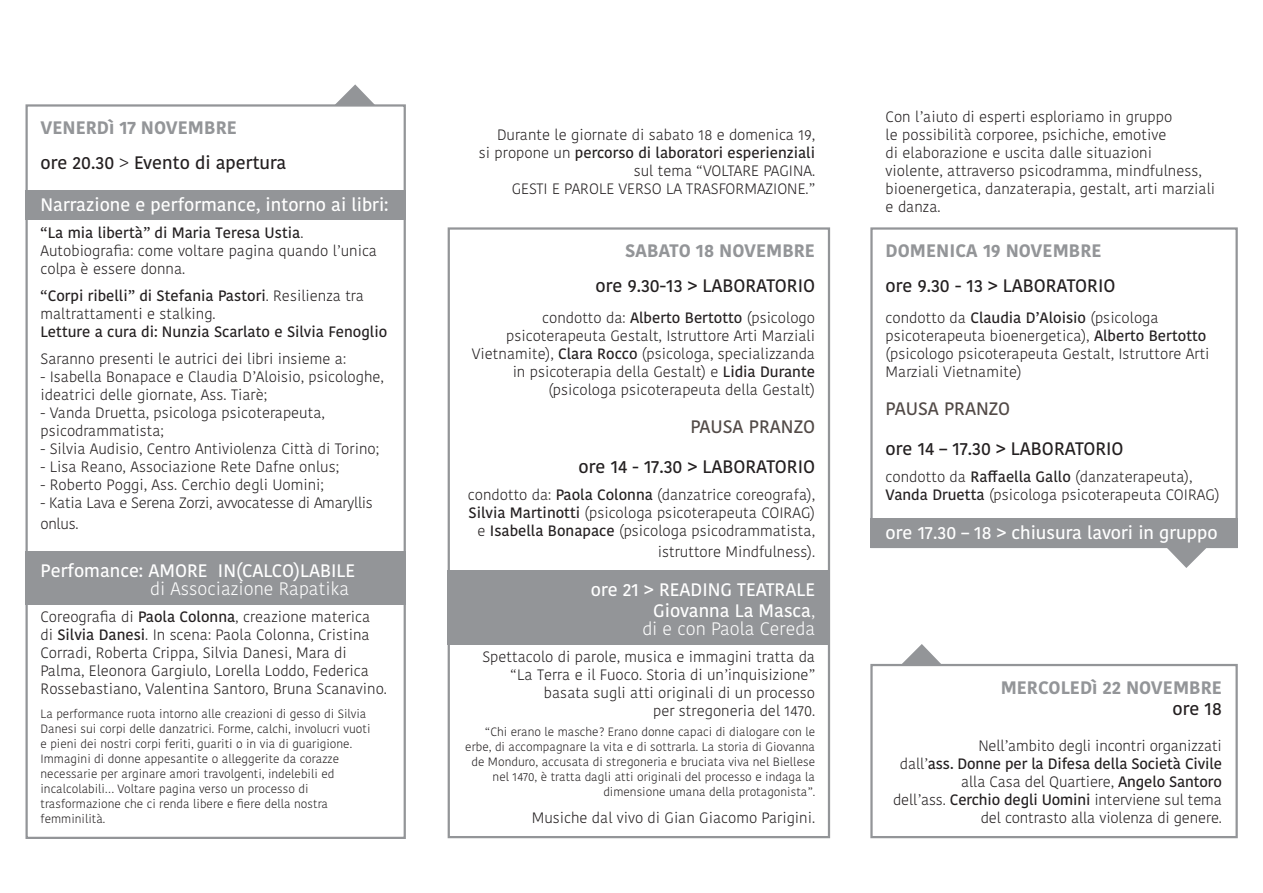
<style>
.page{position:relative;width:1263px;height:893px;background:#fff}
.page>*{position:absolute;margin:0;border:0;box-sizing:border-box;transform-origin:0 0}
.t1{font:500 18px "Kohinoor Bangla";color:#fff}
.t2{font:500 18px "Kohinoor Bangla";color:#231f20}
.t3{font:700 18px "Kohinoor Bangla";color:#939598}
.t4{font:300 18px "Kohinoor Bangla";color:#fff}
.t5{font:500 18px "Kohinoor Bangla";color:#524a47}
.t6{font:300 15px/18px "Kohinoor Bangla";color:#231f20}
.t7{font:500 15px "Kohinoor Bangla";color:#231f20}
.t8{font:300 15px/21px "Kohinoor Bangla";letter-spacing:-.02em;color:#231f20}
.t9{font:300 12px/15px "Kohinoor Bangla";color:#231f20}
.s1{font-weight:300}
.s2{font-weight:500}
</style>
<div class="page">
<div style="left:870px;top:518px;width:368px;height:30px;background:#939598"></div>
<div style="left:448px;top:571px;width:382px;height:74px;background:#939598"></div>
<div style="left:26px;top:191px;width:380px;height:29px;background:#939598"></div>
<div style="left:26px;top:551px;width:380px;height:54px;background:#939598"></div>
<svg style="left:1166px;top:548px;width:42px;height:20px"></svg>
<svg style="left:900px;top:644px;width:42px;height:20px"></svg>
<div style="left:26px;top:104px;width:380px;height:735px;border:2px solid #939598"></div>
<div style="left:448px;top:227px;width:382px;height:611px;border:2px solid #939598"></div>
<div style="left:870px;top:227px;width:368px;height:321px;border:2px solid #939598"></div>
<div style="left:870px;top:664px;width:368px;height:174px;border:2px solid #939598"></div>
<svg style="left:334px;top:84px;width:42px;height:22px"></svg>
<p class="t3" style="left:40px;top:112px;width:198px">VENERDì 17 NOVEMBRE</p>
<p class="t2" style="left:40px;top:148px;width:247px">ore 20.30 <span class="s1">&gt;</span> Evento di apertura</p>
<p class="t1" style="left:40px;top:190px;width:350px">Narrazione e performance, intorno ai libri:</p>
<p class="t7" style="left:40px;top:221px;width:264px">“La mia libertà” di Maria Teresa Ustia<span class="s1">.</span></p>
<p class="t6" style="left:40px;top:241px;width:338px">Autobiografia: come voltare pagina quando l’unica colpa è essere donna.</p>
<p class="t6" style="left:40px;top:286px;width:325px"><span class="s2">“Corpi ribelli” di Stefania Pastori</span>. Resilienza tra maltrattamenti e stalking.</p>
<p class="t7" style="left:40px;top:320px;width:348px">Letture a cura di: Nunzia Scarlato e Silvia Fenoglio</p>
<p class="t6" style="left:40px;top:349px;width:307px">Saranno presenti le autrici dei libri insieme a:</p>
<p class="t6" style="left:40px;top:367px;width:345px">- Isabella Bonapace e Claudia D’Aloisio, psicologhe,</p>
<p class="t6" style="left:40px;top:385px;width:228px">ideatrici delle giornate, Ass. Tiarè;</p>
<p class="t6" style="left:40px;top:403px;width:286px">- Vanda Druetta, psicologa psicoterapeuta, psicodrammatista;</p>
<p class="t6" style="left:40px;top:439px;width:340px">- Silvia Audisio, Centro Antiviolenza Città di Torino;</p>
<p class="t6" style="left:40px;top:457px;width:300px">- Lisa Reano, Associazione Rete Dafne onlus;</p>
<p class="t6" style="left:40px;top:475px;width:285px">- Roberto Poggi, Ass. Cerchio degli Uomini;</p>
<p class="t8" style="left:40px;top:492px;width:334px">- Katia Lava e Serena Zorzi, avvocatesse di Amaryllis onlus.</p>
<p class="t1" style="left:40px;top:556px;width:316px">Perfomance: AMORE IN(CALCO)LABILE</p>
<p class="t4" style="left:150px;top:575px;width:201px">di Associazione Rapatika</p>
<p class="t6" style="left:40px;top:607px;width:348px">Coreografia di <span class="s2">Paola Colonna</span>, creazione materica<br>di <span class="s2">Silvia Danesi</span>. In scena: Paola Colonna, Cristina Corradi, Roberta Crippa, Silvia Danesi, Mara di Palma, Eleonora Gargiulo, Lorella Loddo, Federica Rossebastiano, Valentina Santoro, Bruna Scanavino.</p>
<p class="t9" style="left:40px;top:706px;width:331px">La performance ruota intorno alle creazioni di gesso di Silvia Danesi sui corpi delle danzatrici. Forme, calchi, involucri vuoti e pieni dei nostri corpi feriti, guariti o in via di guarigione.<br>Immagini di donne appesantite o alleggerite da corazze necessarie per arginare amori travolgenti, indelebili ed incalcolabili… Voltare pagina verso un processo di</p>
<p class="t9" style="left:40px;top:796px;width:289px">trasformazione che ci renda libere e fiere della nostra femminilità.</p>
<p class="t6" style="left:497px;top:125px;width:319px">Durante le giornate di sabato 18 e domenica 19,</p>
<p class="t6" style="left:479px;top:143px;width:338px;text-align:right">si propone un <span class="s2">percorso di laboratori esperienziali </span>sul tema “VOLTARE PAGINA.</p>
<p class="t6" style="left:512px;top:179px;width:305px">GESTI E PAROLE VERSO LA TRASFORMAZIONE.”</p>
<p class="t3" style="left:625px;top:235px;width:192px">SABATO 18 NOVEMBRE</p>
<p class="t2" style="left:596px;top:271px;width:221px">ore 9.30-13 &gt; LABORATORIO</p>
<p class="t6" style="left:472px;top:309px;width:345px;text-align:right">condotto da: <span class="s2">Alberto Bertotto</span> (psicologo psicoterapeuta Gestalt, Istruttore Arti Marziali Vietnamite), <span class="s2">Clara Rocco</span> (psicologa, specializzanda in psicoterapia della Gestalt) e <span class="s2">Lidia Durante </span>(psicologa psicoterapeuta della Gestalt)</p>
<p class="t5" style="left:690px;top:412px;width:126px">PAUSA PRANZO</p>
<p class="t2" style="left:579px;top:453px;width:238px">ore 14 - 17.30 &gt; LABORATORIO</p>
<p class="t6" style="left:468px;top:486px;width:349px;text-align:right">condotto da: <span class="s2">Paola Colonna</span> (danzatrice coreografa),<br><span class="s2">Silvia Martinotti</span> (psicologa psicoterapeuta COIRAG) e <span class="s2">Isabella Bonapace</span> (psicologa psicodrammatista,</p>
<p class="t6" style="left:658px;top:543px;width:159px">istruttore Mindfulness).</p>
<p class="t1" style="left:591px;top:576px;width:226px">ore 21 &gt; READING TEATRALE</p>
<p class="t1" style="left:653px;top:597px;width:163px">Giovanna La Masca<span class="s1">,</span></p>
<p class="t4" style="left:642px;top:616px;width:174px">di e con Paola Cereda</p>
<p class="t6" style="left:482px;top:648px;width:334px">Spettacolo di parole, musica e immagini tratta da</p>
<p class="t6" style="left:511px;top:666px;width:306px">“La Terra e il Fuoco. Storia di un’inquisizione”</p>
<p class="t6" style="left:544px;top:684px;width:273px">basata sugli atti originali di un processo</p>
<p class="t6" style="left:653px;top:702px;width:163px">per stregoneria del 1470.</p>
<p class="t9" style="left:465px;top:724px;width:351px;text-align:right">“Chi erano le masche? Erano donne capaci di dialogare con le erbe, di accompagnare la vita e di sottrarla. La storia di Giovanna de Monduro, accusata di stregoneria e bruciata viva nel Biellese nel 1470, è tratta dagli atti originali del processo e indaga la dimensione umana della protagonista”.</p>
<p class="t6" style="left:532px;top:808px;width:285px">Musiche dal vivo di Gian Giacomo Parigini.</p>
<p class="t6" style="left:886px;top:107px;width:331px">Con l’aiuto di esperti esploriamo in gruppo<br>le possibilità corporee, psichiche, emotive<br>di elaborazione e uscita dalle situazioni<br>violente, attraverso psicodramma, mindfulness, bioenergetica, danzaterapia, gestalt, arti marziali e danza.</p>
<p class="t3" style="left:886px;top:235px;width:217px">DOMENICA 19 NOVEMBRE</p>
<p class="t2" style="left:886px;top:271px;width:231px">ore 9.30 - 13 &gt; LABORATORIO</p>
<p class="t6" style="left:886px;top:309px;width:325px">condotto da <span class="s2">Claudia D’Aloisio</span> (psicologa psicoterapeuta bioenergetica), <span class="s2">Alberto Bertotto </span>(psicologo psicoterapeuta Gestalt, Istruttore Arti Marziali Vietnamite)</p>
<p class="t5" style="left:886px;top:394px;width:126px">PAUSA PRANZO</p>
<p class="t2" style="left:886px;top:435px;width:239px">ore 14 – 17.30 &gt; LABORATORIO</p>
<p class="t6" style="left:886px;top:468px;width:335px">condotto da <span class="s2">Raffaella Gallo</span> (danzaterapeuta),<br><span class="s2">Vanda Druetta</span> (psicologa psicoterapeuta COIRAG)</p>
<p class="t1" style="left:886px;top:519px;width:333px">ore 17.30 – 18 &gt; chiusura lavori in gruppo</p>
<p class="t3" style="left:1001px;top:672px;width:223px">MERCOLEDì 22 NOVEMBRE</p>
<p class="t2" style="left:1172px;top:694px;width:51px">ore 18</p>
<p class="t6" style="left:978px;top:736px;width:245px">Nell’ambito degli incontri organizzati</p>
<p class="t7" style="left:900px;top:751px;width:323px"><span class="s1">dall’</span>ass. Donne per la Difesa della Società Civile</p>
<p class="t6" style="left:961px;top:772px;width:262px">alla Casa del Quartiere, <span class="s2">Angelo Santoro</span></p>
<p class="t6" style="left:893px;top:790px;width:330px">dell’ass. <span class="s2">Cerchio degli Uomini</span> interviene sul tema</p>
<p class="t6" style="left:981px;top:808px;width:243px">del contrasto alla violenza di genere.</p>
</div>
